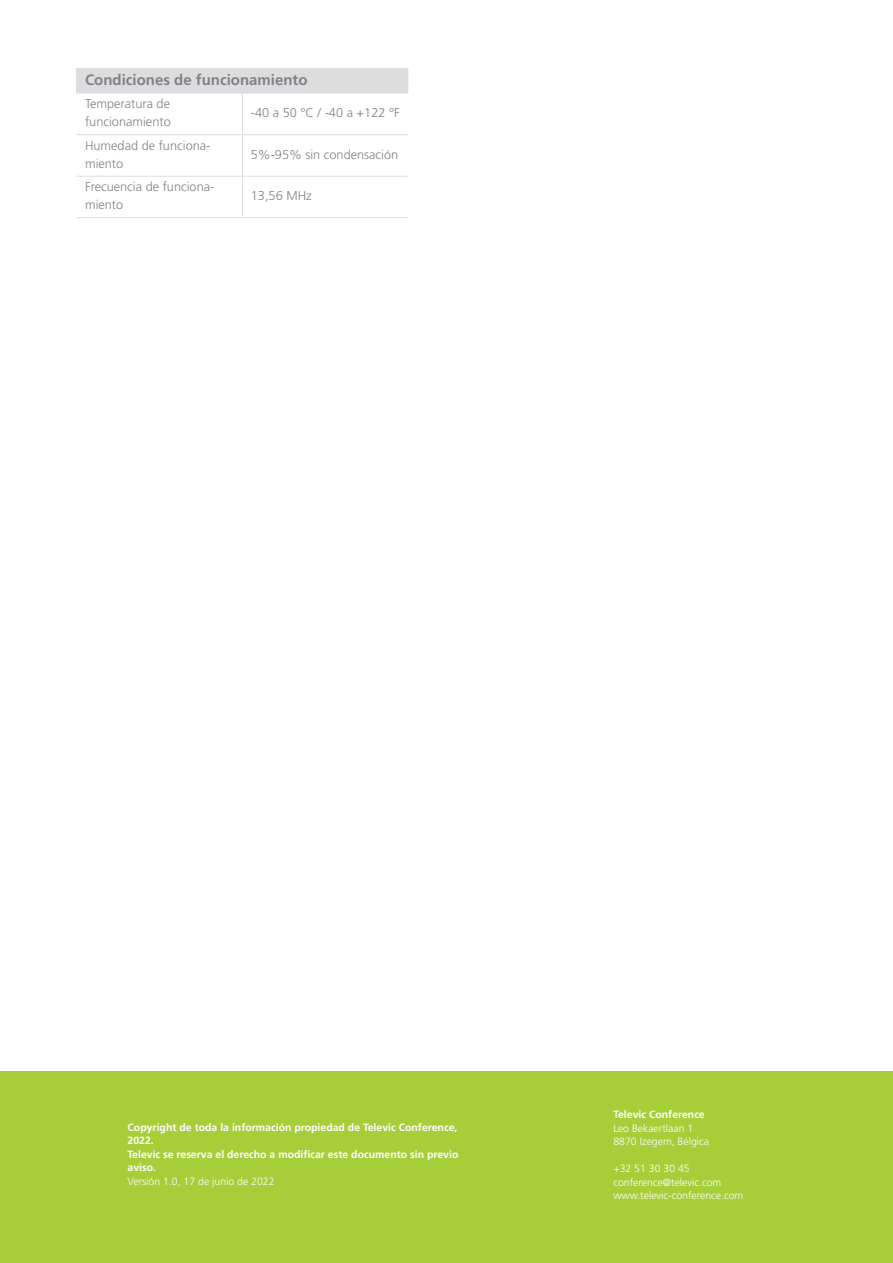
<style>
.page{position:relative;width:893px;height:1263px;background:#fff}
.page>*{position:absolute;margin:0;border:0;box-sizing:border-box;transform-origin:0 0}
.Titel_-_cell{font:700 15px "Frutiger LT Std";color:#808285}
.Text_-_cell{font:300 12.75px/18px "Frutiger LT Std";color:#808285}
.t1{font:700 10.5px/13.5px "Frutiger LT Std";color:#fff}
.t2{font:300 10.5px/13.5px "Frutiger LT Std";color:#fff}
</style>
<div class="page">
<div style="left:0;top:1071px;width:893px;height:192px;background:#a6ce39"></div>
<div style="left:77px;top:68px;width:331px;height:25px;background:#dcdddf"></div>
<hr style="left:242px;top:94px;width:1px;height:40px;background:#dcdddf">
<hr style="left:242px;top:135px;width:1px;height:41px;background:#dcdddf">
<hr style="left:242px;top:177px;width:1px;height:40px;background:#dcdddf">
<hr style="left:77px;top:93px;width:165px;height:1px;background:#dcdddf">
<hr style="left:242px;top:93px;width:166px;height:1px;background:#dcdddf">
<hr style="left:77px;top:134px;width:165px;height:1px;background:#dcdddf">
<hr style="left:242px;top:134px;width:166px;height:1px;background:#dcdddf">
<hr style="left:77px;top:176px;width:165px;height:1px;background:#dcdddf">
<hr style="left:242px;top:176px;width:166px;height:1px;background:#dcdddf">
<hr style="left:77px;top:217px;width:165px;height:1px;background:#dcdddf">
<hr style="left:242px;top:217px;width:166px;height:1px;background:#dcdddf">
<p class="Titel_-_cell" style="left:85px;top:71px;width:224px">Condiciones de funcionamiento</p>
<p class="Text_-_cell" style="left:85px;top:95px;width:87px">Temperatura de funcionamiento</p>
<p class="Text_-_cell" style="left:251px;top:104px;width:150px">-40 a 50 °C / -40 a +122 °F</p>
<p class="Text_-_cell" style="left:85px;top:136px;width:127px">Humedad de funciona&shy;miento</p>
<p class="Text_-_cell" style="left:251px;top:145px;width:149px">5%-95% sin condensación</p>
<p class="Text_-_cell" style="left:85px;top:178px;width:131px">Frecuencia de funciona&shy;miento</p>
<p class="Text_-_cell" style="left:251px;top:187px;width:62px">13,56 MHz</p>
<p class="t1" style="left:128px;top:1120px;width:332px">Copyright de toda la información propiedad de Televic Conference, 2022.<br>Televic se reserva el derecho a modificar este documento sin previo aviso.</p>
<p class="t2" style="left:128px;top:1174px;width:149px">Versión 1.0, 17 de junio de 2022</p>
<p class="t1" style="left:613px;top:1108px;width:93px">Televic Conference</p>
<p class="t2" style="left:613px;top:1121px;width:97px">Leo Bekaertlaan 1<br>8870 Izegem, Bélgica</p>
<p class="t2" style="left:613px;top:1162px;width:131px">+32 51 30 30 45 conference@televic.com www.televic-conference.com</p>
</div>
